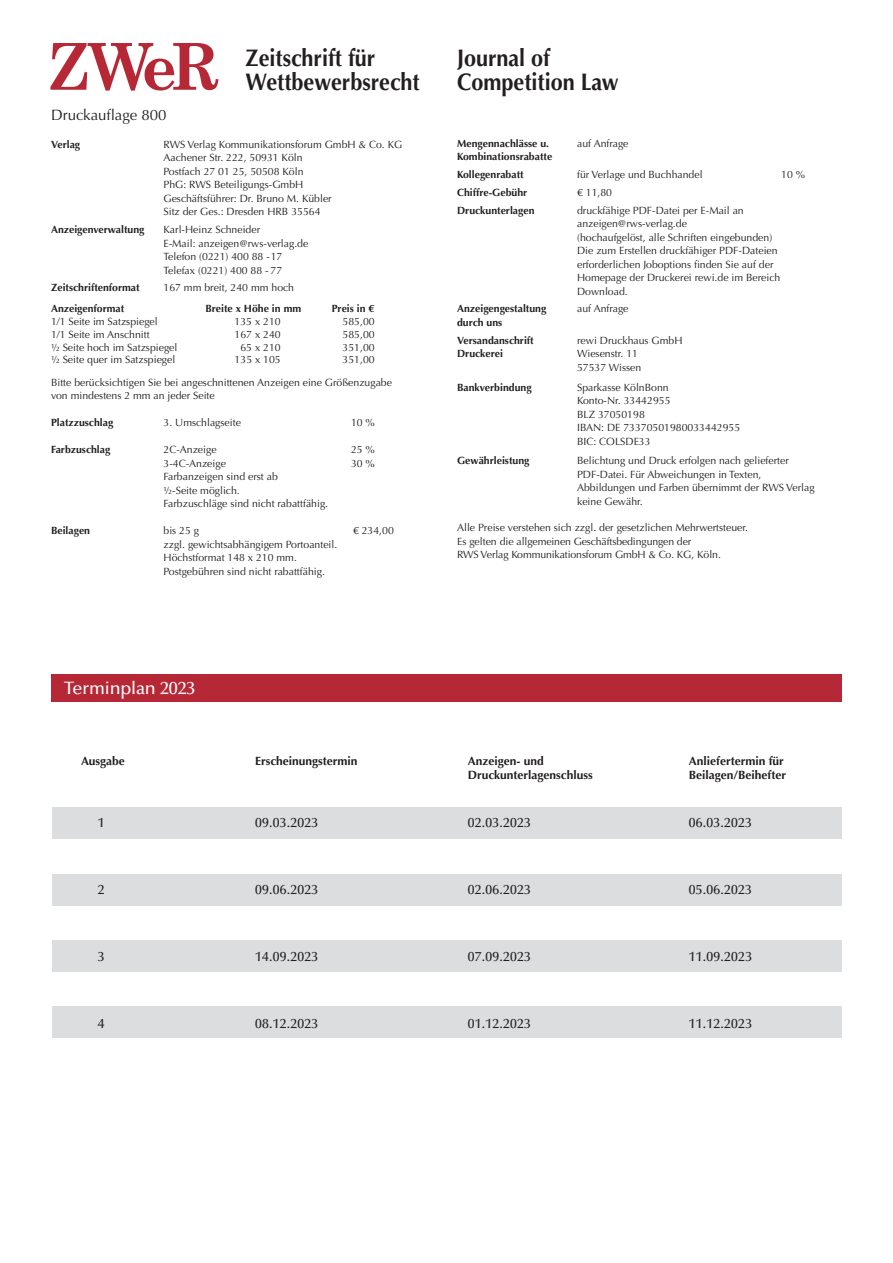
<style>
.page{position:relative;width:893px;height:1263px;background:#fff}
.page>*{position:absolute;margin:0;border:0;box-sizing:border-box;transform-origin:0 0}
.t1{font:700 64.65px "Century Schoolbook";color:#b72837}
.t2{font:700 24px/24px "Optima";color:#231f20;scale:.9 1}
.t3{font:500 18px "Optima LT Pro";letter-spacing:-.01em;color:#fff}
.t4{font:15px "Optima";color:#231f20}
.t5{font:500 13.5px "Optima LT Pro";letter-spacing:.02em;color:#231f20}
.t6{font:700 12px "Optima";color:#231f20}
.t7{font:10.5px/13.5px "Optima";color:#231f20}
.t8{font:700 10.5px/17.7px "Optima";color:#231f20}
</style>
<div class="page">
<div style="left:51px;top:674px;width:791px;height:28px;background:#b72837"></div>
<div style="left:52px;top:1007px;width:790px;height:31px;background:#dcdddf"></div>
<div style="left:52px;top:940px;width:789px;height:32px;background:#dcdddf"></div>
<div style="left:52px;top:874px;width:790px;height:31px;background:#dcdddf"></div>
<div style="left:52px;top:808px;width:790px;height:31px;background:#dcdddf"></div>
<h1 class="t1" style="left:48px;top:27px;width:174px">ZWeR</h1>
<h3 class="t4" style="left:51px;top:106px;width:117px">Druckauflage 800</h3>
<h2 class="t2" style="left:246px;top:46px;width:195px">Zeitschrift für<br>Wettbewerbsrecht</h2>
<p class="t8" style="left:51px;top:136px;width:31px">Verlag</p>
<p class="t7" style="left:164px;top:138px;width:240px">RWS Verlag Kommunikationsforum GmbH &amp; Co. KG Aachener Str. 222, 50931 Köln<br>Postfach 27 01 25, 50508 Köln<br>PhG: RWS Beteiligungs-GmbH<br>Geschäftsführer: Dr. Bruno M. Kübler<br>Sitz der Ges.: Dresden HRB 35564</p>
<p class="t8" style="left:51px;top:221px;width:95px">Anzeigenverwaltung</p>
<p class="t7" style="left:164px;top:223px;width:146px">Karl-Heinz Schneider<br>E-Mail: anzeigen@rws-verlag.de<br>Telefon (0221) 400 88 -17<br>Telefax (0221) 400 88 - 77</p>
<p class="t8" style="left:51px;top:279px;width:90px">Zeitschriftenformat</p>
<p class="t7" style="left:164px;top:281px;width:132px">167 mm breit, 240 mm hoch</p>
<p class="t8" style="left:51px;top:300px;width:75px">Anzeigenformat</p>
<p class="t8" style="left:205px;top:300px;width:97px">Breite x Höhe in mm</p>
<p class="t8" style="left:332px;top:300px;width:44px">Preis in €</p>
<p class="t7" style="left:51px;top:315px;width:108px">1/1 Seite im Satzspiegel</p>
<p class="t7" style="left:235px;top:315px;width:48px">135 x 210</p>
<p class="t7" style="left:343px;top:315px;width:34px">585,00</p>
<p class="t7" style="left:51px;top:328px;width:100px">1/1 Seite im Anschnitt</p>
<p class="t7" style="left:235px;top:328px;width:48px">167 x 240</p>
<p class="t7" style="left:343px;top:328px;width:34px">585,00</p>
<p class="t7" style="left:51px;top:340px;width:128px">½ Seite hoch im Satzspiegel</p>
<p class="t7" style="left:240px;top:340px;width:42px">65 x 210</p>
<p class="t7" style="left:343px;top:340px;width:34px">351,00</p>
<p class="t7" style="left:51px;top:353px;width:126px">½ Seite quer im Satzspiegel</p>
<p class="t7" style="left:235px;top:353px;width:48px">135 x 105</p>
<p class="t7" style="left:343px;top:353px;width:34px">351,00</p>
<p class="t7" style="left:51px;top:376px;width:343px">Bitte berücksichtigen Sie bei angeschnittenen Anzeigen eine Größenzugabe von mindestens 2 mm an jeder Seite</p>
<p class="t8" style="left:51px;top:414px;width:64px">Platzzuschlag</p>
<p class="t7" style="left:164px;top:416px;width:79px">3. Umschlagseite</p>
<p class="t7" style="left:351px;top:416px;width:25px">10 %</p>
<p class="t8" style="left:51px;top:441px;width:61px">Farbzuschlag</p>
<p class="t7" style="left:164px;top:443px;width:55px">2C-Anzeige</p>
<p class="t7" style="left:351px;top:443px;width:25px">25 %</p>
<p class="t7" style="left:164px;top:457px;width:64px">3-4C-Anzeige</p>
<p class="t7" style="left:351px;top:457px;width:25px">30 %</p>
<p class="t7" style="left:164px;top:470px;width:166px">Farbanzeigen sind erst ab<br>½-Seite möglich.<br>Farbzuschläge sind nicht rabattfähig.</p>
<p class="t8" style="left:51px;top:522px;width:41px">Beilagen</p>
<p class="t7" style="left:164px;top:524px;width:37px">bis 25 g</p>
<p class="t7" style="left:353px;top:524px;width:42px">€ 234,00</p>
<p class="t7" style="left:164px;top:538px;width:175px">zzgl. gewichtsabhängigem Portoanteil.<br>Höchstformat 148 x 210 mm.<br>Postgebühren sind nicht rabattfähig.</p>
<h2 class="t2" style="left:457px;top:46px;width:181px">Journal of<br>Competition Law</h2>
<p class="t8" style="left:457px;top:135px;width:94px">Mengennachlässe u.</p>
<p class="t7" style="left:577px;top:137px;width:53px">auf Anfrage</p>
<p class="t8" style="left:457px;top:148px;width:97px">Kombinationsrabatte<br>Kollegenrabatt</p>
<p class="t7" style="left:577px;top:168px;width:127px">für Verlage und Buchhandel</p>
<p class="t7" style="left:781px;top:168px;width:25px">10 %</p>
<p class="t8" style="left:457px;top:184px;width:72px">Chiffre-Gebühr</p>
<p class="t7" style="left:577px;top:186px;width:37px">€ 11,80</p>
<p class="t8" style="left:457px;top:201px;width:79px">Druckunterlagen</p>
<p class="t7" style="left:577px;top:203px;width:205px">druckfähige PDF-Datei per E-Mail an anzeigen@rws-verlag.de<br>(hochaufgelöst, alle Schriften eingebunden)<br>Die zum Erstellen druckfähiger PDF-Dateien erforderlichen Joboptions finden Sie auf der Homepage der Druckerei rewi.de im Bereich Download.</p>
<p class="t8" style="left:457px;top:300px;width:91px">Anzeigengestaltung</p>
<p class="t7" style="left:577px;top:302px;width:53px">auf Anfrage</p>
<p class="t8" style="left:457px;top:314px;width:78px">durch uns<br>Versandanschrift</p>
<p class="t7" style="left:577px;top:333px;width:107px">rewi Druckhaus GmbH</p>
<p class="t8" style="left:457px;top:345px;width:47px">Druckerei</p>
<p class="t7" style="left:577px;top:347px;width:66px">Wiesenstr. 11<br>57537 Wissen</p>
<p class="t8" style="left:457px;top:378px;width:76px">Bankverbindung</p>
<p class="t7" style="left:577px;top:380px;width:165px">Sparkasse KölnBonn<br>Konto-Nr. 33442955<br>BLZ 37050198<br>IBAN: DE 73370501980033442955<br>BIC: COLSDE33</p>
<p class="t8" style="left:457px;top:452px;width:74px">Gewährleistung</p>
<p class="t7" style="left:577px;top:454px;width:239px">Belichtung und Druck erfolgen nach gelieferter PDF-Datei. Für Abweichungen in Texten, Abbildungen und Farben übernimmt der RWS Verlag keine Gewähr.</p>
<p class="t7" style="left:457px;top:521px;width:293px">Alle Preise verstehen sich zzgl. der gesetzlichen Mehrwertsteuer.<br>Es gelten die allgemeinen Geschäftsbedingungen der<br>RWS Verlag Kommunikationsforum GmbH &amp; Co. KG, Köln.</p>
<h3 class="t3" style="left:64px;top:676px;width:133px">Terminplan 2023</h3>
<p class="t6" style="left:81px;top:754px;width:45px">Ausgabe</p>
<p class="t6" style="left:255px;top:754px;width:104px">Erscheinungstermin</p>
<p class="t6" style="left:468px;top:754px;width:78px">Anzeigen- und</p>
<p class="t6" style="left:689px;top:754px;width:96px">Anliefertermin für</p>
<p class="t6" style="left:468px;top:768px;width:126px">Druckunterlagenschluss</p>
<p class="t6" style="left:689px;top:768px;width:99px">Beilagen/Beihefter</p>
<p class="t5" style="left:98px;top:814px;width:8px">1</p>
<p class="t5" style="left:255px;top:814px;width:65px">09.03.2023</p>
<p class="t5" style="left:468px;top:814px;width:65px">02.03.2023</p>
<p class="t5" style="left:689px;top:814px;width:65px">06.03.2023</p>
<p class="t5" style="left:98px;top:881px;width:8px">2</p>
<p class="t5" style="left:255px;top:881px;width:65px">09.06.2023</p>
<p class="t5" style="left:468px;top:881px;width:65px">02.06.2023</p>
<p class="t5" style="left:689px;top:881px;width:65px">05.06.2023</p>
<p class="t5" style="left:98px;top:948px;width:8px">3</p>
<p class="t5" style="left:255px;top:948px;width:65px">14.09.2023</p>
<p class="t5" style="left:468px;top:948px;width:65px">07.09.2023</p>
<p class="t5" style="left:689px;top:948px;width:65px">11.09.2023</p>
<p class="t5" style="left:98px;top:1015px;width:8px">4</p>
<p class="t5" style="left:255px;top:1015px;width:65px">08.12.2023</p>
<p class="t5" style="left:468px;top:1015px;width:65px">01.12.2023</p>
<p class="t5" style="left:689px;top:1015px;width:65px">11.12.2023</p>
</div>
